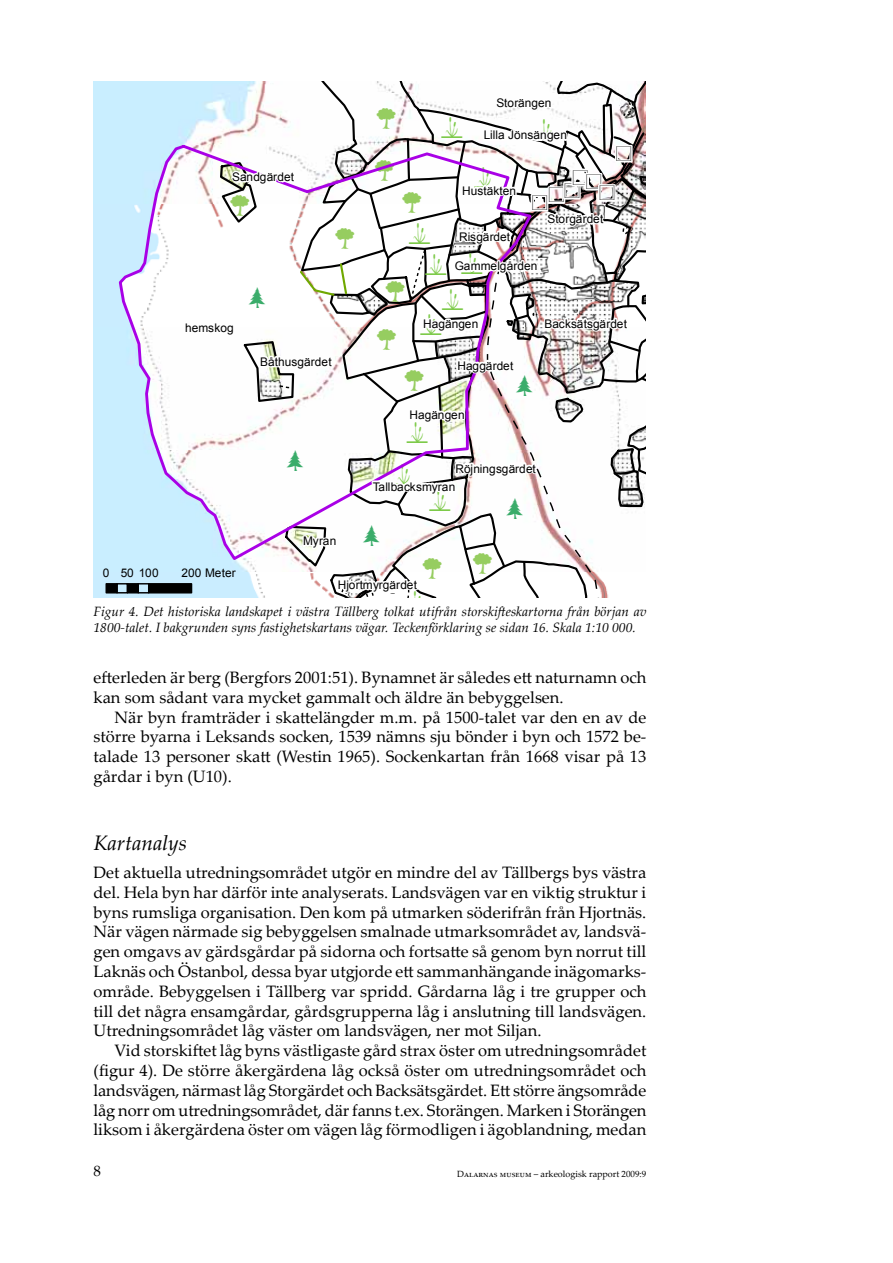
<style>
.page{position:relative;width:893px;height:1263px;background:#fff}
.page>*{position:absolute;margin:0;border:0;box-sizing:border-box;transform-origin:0 0}
.t1{font:italic 21px "Palatino Linotype";color:#000}
.t2{font:20.85px/30.9px "ESRI Enviro Hazard Analysis";color:#7dca49}
.t3{font:20.85px "ESRI Enviro Hazard Analysis";color:#96cd60}
.t4{font:20.85px "ESRI Default Marker";color:#000}
.t5{font:20.85px "ESRI Enviro Hazard Analysis";color:#3aac6a}
.t6{font:16.5px/19.8px "Palatino Linotype";color:#000;text-align:justify}
.t7{font:15px "Palatino Linotype";color:#000}
.t8{font:italic 13.5px/16.2px "Palatino Linotype";color:#000}
.t9{font:11.85px "Arial";color:#000}
.t10{font:9px "Palatino Linotype";color:#000}
</style>
<div class="page">
<div style="left:94px;top:82px;width:89px;height:515px;background:#c9eeff"></div>
<svg style="left:117px;top:143px;width:66px;height:419px"></svg>
<div style="left:105px;top:583px;width:13px;height:10px;background:#000;border:1px solid #000"></div>
<div style="left:116px;top:583px;width:12px;height:10px;border:1px solid #000"></div>
<div style="left:127px;top:583px;width:12px;height:10px;background:#000;border:1px solid #000"></div>
<div style="left:138px;top:583px;width:11px;height:10px;border:1px solid #000"></div>
<div style="left:148px;top:583px;width:44px;height:10px;background:#000;border:1px solid #000"></div>
<svg style="left:183px;top:82px;width:463px;height:516px"></svg>
<p class="t9" style="left:232px;top:169px;width:63px">Sandgärdet</p>
<p class="t3" style="left:231px;top:196px;width:20px">L</p>
<p class="t5" style="left:247px;top:289px;width:22px">O</p>
<p class="t9" style="left:496px;top:95px;width:57px">Storängen</p>
<p class="t3" style="left:377px;top:110px;width:20px">L</p>
<p class="t3" style="left:375px;top:161px;width:20px">L</p>
<p class="t2" style="left:441px;top:116px;width:22px">\</p>
<p class="t2" style="left:535px;top:117px;width:22px">\</p>
<p class="t9" style="left:484px;top:128px;width:85px">Lilla Jönsängen</p>
<p class="t4" style="left:617px;top:142px;width:16px">)</p>
<p class="t2" style="left:474px;top:166px;width:22px">\</p>
<p class="t4" style="left:573px;top:168px;width:29px">))</p>
<p class="t4" style="left:600px;top:181px;width:16px">)</p>
<p class="t4" style="left:532px;top:183px;width:49px">)))</p>
<p class="t9" style="left:462px;top:183px;width:55px">Hustäkten</p>
<p class="t9" style="left:459px;top:229px;width:53px">Risgärdet</p>
<p class="t3" style="left:402px;top:194px;width:20px">L</p>
<p class="t9" style="left:547px;top:211px;width:57px">Storgärdet</p>
<p class="t3" style="left:335px;top:230px;width:20px">L</p>
<p class="t2" style="left:426px;top:221px;width:22px;text-indent:-17px">\ \</p>
<p class="t2" style="left:442px;top:287px;width:22px">\</p>
<p class="t2" style="left:462px;top:251px;width:22px">\</p>
<p class="t9" style="left:455px;top:258px;width:84px">Gammelgården</p>
<p class="t3" style="left:386px;top:283px;width:20px">L</p>
<p class="t9" style="left:185px;top:320px;width:50px">hemskog</p>
<p class="t3" style="left:377px;top:331px;width:20px">L</p>
<p class="t2" style="left:420px;top:312px;width:22px">\</p>
<p class="t9" style="left:423px;top:316px;width:57px">Hagängen</p>
<p class="t9" style="left:545px;top:316px;width:84px">Backsätsgärdet</p>
<p class="t9" style="left:260px;top:354px;width:73px">Båthusgärdet</p>
<p class="t5" style="left:285px;top:452px;width:22px">O</p>
<p class="t9" style="left:303px;top:533px;width:35px">Myran</p>
<p class="t3" style="left:405px;top:372px;width:20px">L</p>
<p class="t9" style="left:457px;top:358px;width:57px">Haggärdet</p>
<p class="t5" style="left:514px;top:377px;width:22px">O</p>
<p class="t9" style="left:410px;top:407px;width:57px">Hagängen</p>
<p class="t2" style="left:407px;top:420px;width:22px">\</p>
<p class="t9" style="left:455px;top:461px;width:82px">Röjningsgärdet</p>
<p class="t2" style="left:394px;top:462px;width:22px">\</p>
<p class="t9" style="left:373px;top:479px;width:84px">Tallbacksmyran</p>
<p class="t2" style="left:430px;top:488px;width:22px">\</p>
<p class="t5" style="left:504px;top:499px;width:22px">O</p>
<p class="t5" style="left:361px;top:526px;width:22px">O</p>
<p class="t3" style="left:473px;top:555px;width:20px">L</p>
<p class="t3" style="left:423px;top:560px;width:20px">L</p>
<p class="t2" style="left:406px;top:590px;width:22px">\</p>
<p class="t9" style="left:103px;top:565px;width:57px">0 50 100</p>
<p class="t9" style="left:182px;top:565px;width:56px">200 Meter</p>
<p class="t9" style="left:338px;top:577px;width:81px">Hjortmyrgärdet</p>
<p class="t8" style="left:94px;top:603px;width:554px">Figur 4. Det historiska landskapet i västra Tällberg tolkat utifrån storskifteskartorna från början av<br>1800-talet. I bakgrunden syns fastighetskartans vägar. Teckenförklaring se sidan 16. Skala 1:10 000.</p>
<p class="t6" style="left:94px;top:667px;width:554px">efterleden är berg (Bergfors 2001:51). Bynamnet är således ett naturnamn och kan som sådant vara mycket gammalt och äldre än bebyggelsen.</p>
<p class="t6" style="left:94px;top:706px;width:554px;text-indent:21px">När byn framträder i skattelängder m.m. på 1500-talet var den en av de större byarna i Leksands socken, 1539 nämns sju bönder i byn och 1572 be&shy;talade 13 personer skatt (Westin 1965). Sockenkartan från 1668 visar på 13 gårdar i byn (U10).</p>
<p class="t1" style="left:94px;top:827px;width:95px">Kartanalys</p>
<p class="t6" style="left:94px;top:862px;width:554px">Det aktuella utredningsområdet utgör en mindre del av Tällbergs bys västra del. Hela byn har därför inte analyserats. Landsvägen var en viktig struktur i byns rumsliga organisation. Den kom på utmarken söderifrån från Hjortnäs.<br>När vägen närmade sig bebyggelsen smalnade utmarksområdet av, landsvä&shy;gen omgavs av gärdsgårdar på sidorna och fortsatte så genom byn norrut till Laknäs och Östanbol, dessa byar utgjorde ett sammanhängande inägomarks&shy;område. Bebyggelsen i Tällberg var spridd. Gårdarna låg i tre grupper och till det några ensamgårdar, gårdsgrupperna låg i anslutning till landsvägen.<br>Utredningsområdet låg väster om landsvägen, ner mot Siljan.</p>
<p class="t6" style="left:94px;top:1040px;width:554px;text-indent:21px">Vid storskiftet låg byns västligaste gård strax öster om utredningsområdet (figur 4). De större åkergärdena låg också öster om utredningsområdet och landsvägen, närmast låg Storgärdet och Backsätsgärdet. Ett större ängsområde låg norr om utredningsområdet, där fanns t.ex. Storängen. Marken i Storängen liksom i åkergärdena öster om vägen låg förmodligen i ägoblandning, medan</p>
<p class="t7" style="left:94px;top:1160px;width:9px">8</p>
<p class="t10" style="left:457px;top:1168px;width:191px">Dalarnas museum – arkeologisk rapport 2009:9</p>
</div>
